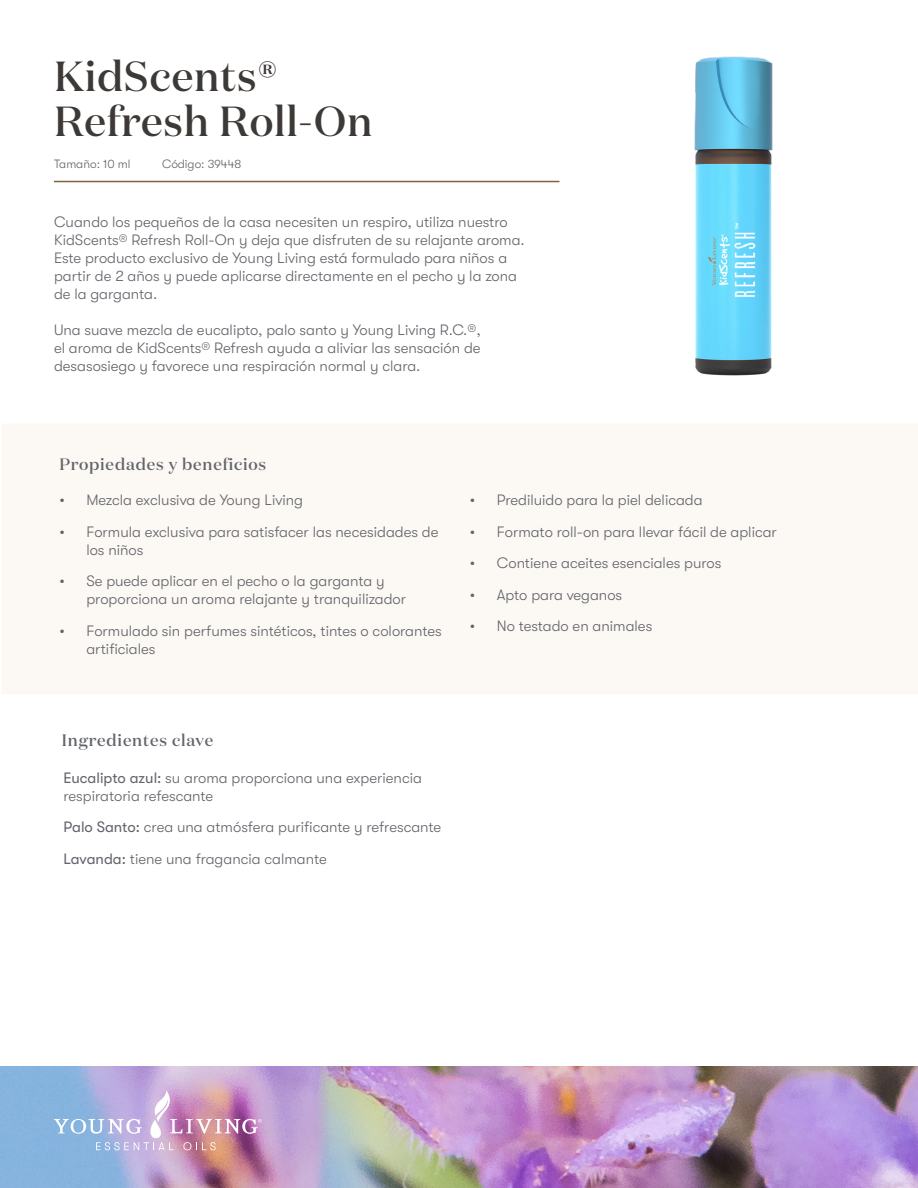
<style>
.page{position:relative;width:918px;height:1188px;background:#fff}
.page>*{position:absolute;margin:0;border:0;box-sizing:border-box;transform-origin:0 0}
.t1{font:500 42px/45px "Domaine Display";letter-spacing:.02em;color:#3d3936}
.t2{font:500 16.5px "Domaine Display";letter-spacing:.05em;color:#61646a}
.t3{font:300 15px/18px "GT Walsheim Pro";color:#61646a}
.t4{font:300 12px "GT Walsheim Pro";color:#61646a}
.s1{font-weight:400}
</style>
<div class="page">
<div style="left:2px;top:424px;width:916px;height:270px;background:#fcf8f4"></div>
<hr style="left:54px;top:181px;width:505px;height:1px;background:#80623b">
<img style="left:558px;top:56px;width:215px;height:320px">
<img style="left:0;top:1067px;width:918px;height:121px">
<svg style="left:54px;top:1090px;width:208px;height:60px;background:#baa5ca"></svg>
<h1 class="t1" style="left:54px;top:53px;width:320px">KidScents®<br>Refresh Roll-On</h1>
<p class="t4" style="left:54px;top:157px;width:78px">Tamaño: 10 ml</p>
<p class="t4" style="left:162px;top:157px;width:81px">Código: 39448</p>
<p class="t3" style="left:54px;top:213px;width:472px">Cuando los pequeños de la casa necesiten un respiro, utiliza nuestro KidScents® Refresh Roll-On y deja que disfruten de su relajante aroma.<br>Este producto exclusivo de Young Living está formulado para niños a partir de 2 años y puede aplicarse directamente en el pecho y la zona de la garganta.</p>
<p class="t3" style="left:54px;top:321px;width:428px;text-align:justify">Una suave mezcla de eucalipto, palo santo y Young Living R.C.®, el aroma de KidScents® Refresh ayuda a aliviar las sensación de desasosiego y favorece una respiración normal y clara.</p>
<p class="t2" style="left:59px;top:454px;width:208px">Propiedades y beneficios</p>
<p class="t3" style="left:59px;top:491px;width:245px">• Mezcla exclusiva de Young Living</p>
<p class="t3" style="left:86px;top:523px;width:354px;text-indent:-27px">• Formula exclusiva para satisfacer las necesidades de los niños</p>
<p class="t3" style="left:86px;top:572px;width:321px;text-indent:-27px">• Se puede aplicar en el pecho o la garganta y proporciona un aroma relajante y tranquilizador</p>
<p class="t3" style="left:86px;top:622px;width:357px;text-indent:-27px">• Formulado sin perfumes sintéticos, tintes o colorantes artificiales</p>
<p class="t3" style="left:470px;top:491px;width:234px">• Prediluido para la piel delicada</p>
<p class="t3" style="left:470px;top:523px;width:309px">• Formato roll-on para llevar fácil de aplicar</p>
<p class="t3" style="left:470px;top:554px;width:253px">• Contiene aceites esenciales puros</p>
<p class="t3" style="left:470px;top:586px;width:154px">• Apto para veganos</p>
<p class="t3" style="left:470px;top:617px;width:184px">• No testado en animales</p>
<p class="t2" style="left:62px;top:730px;width:153px">Ingredientes clave</p>
<p class="t3" style="left:63px;top:768px;width:360px"><span class="s1">Eucalipto azul:</span> su aroma proporciona una experiencia respiratoria refescante</p>
<p class="t3" style="left:63px;top:811px;width:379px;line-height:31.5px"><span class="s1">Palo Santo:</span> crea una atmósfera purificante y refrescante<br><span class="s1">Lavanda:</span> tiene una fragancia calmante</p>
</div>
